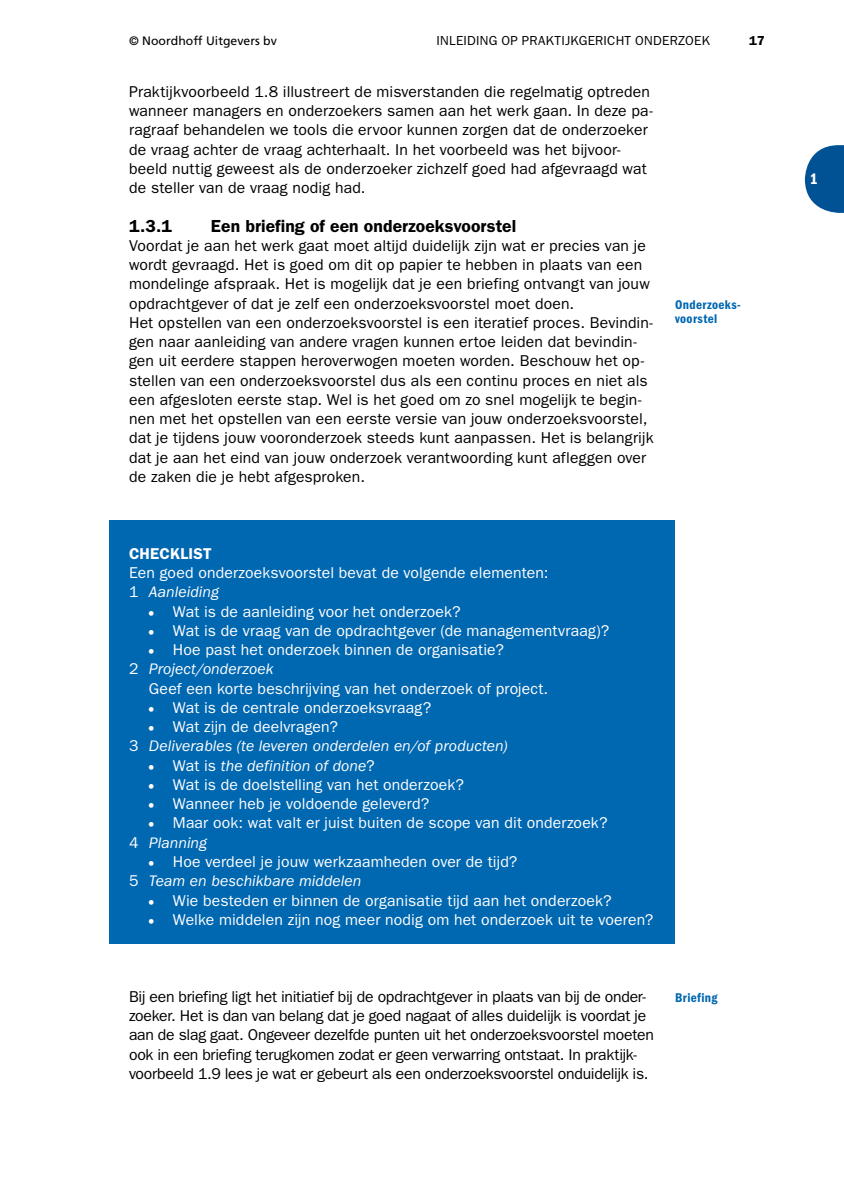
<style>
.page{position:relative;width:844px;height:1191px;background:#fff}
.page>*{position:absolute;margin:0;border:0;box-sizing:border-box;transform-origin:0 0}
.t1{font:600 17.5px "ITC Franklin Gothic Std";letter-spacing:.005em;color:#000}
.t2{font:15.75px/19.2px "ITC Franklin Gothic Std";letter-spacing:.005em;color:#000}
.t3{font:15.75px/19.2px "ITC Franklin Gothic Std";letter-spacing:.01em;color:#fff}
.t4{font:15.75px/19.2px "ITC Franklin Gothic Std";letter-spacing:-.015em;color:#000}
.t5{font:italic 15.75px/19.2px "ITC Franklin Gothic Std";letter-spacing:.005em;color:#fff}
.t6{font:600 15.75px "ITC Franklin Gothic Std";letter-spacing:.015em;color:#fff}
.t7{font:15.75px "ITC Franklin Gothic Std Dm Cd";color:#fff}
.t8{font:13.12px "ITC Franklin Gothic Std";color:#000}
.t9{font:13.12px/14.3px "ITC Franklin Gothic Std Dm Cd";letter-spacing:.025em;color:#0067b1}
.t10{font:600 13.12px "ITC Franklin Gothic Std";color:#000}
.t11{font:12.25px "Frutiger LT Std";color:#000}
.s1{font-style:italic}
.s2{font-family:"Utopia Std"}
.s3{font-family:"Utopia Std";font-style:normal}
.s4{font-style:normal}
</style>
<div class="page">
<svg style="left:804px;top:145px;width:39px;height:68px"></svg>
<div style="left:109px;top:520px;width:566px;height:424px;background:#0067b1"></div>
<p class="t11" style="left:129px;top:33px;width:149px">© Noordhoff Uitgevers bv</p>
<p class="t8" style="left:436px;top:33px;width:12px">Inleiding</p>
<p class="t8" style="left:501px;top:33px;width:86px">op praktijkgericht</p>
<p class="t8" style="left:635px;top:33px;width:10px">onderzoe</p>
<p class="t8" style="left:701px;top:33px;width:10px">k</p>
<p class="t10" style="left:749px;top:32px;width:17px">17</p>
<p class="t2" style="left:129px;top:82px;width:525px">Praktijkvoorbeeld 1.8 illustreert de misverstanden die regelmatig optreden wanneer managers en onderzoekers samen aan het werk gaan. In deze pa&shy;ragraaf behandelen we tools die ervoor kunnen zorgen dat de onderzoeker de vraag achter de vraag achterhaalt. In het voorbeeld was het bijvoor&shy;beeld nuttig geweest als de onderzoeker zichzelf goed had afgevraagd wat de steller van de vraag nodig had.</p>
<p class="t1" style="left:129px;top:215px;width:69px">1.3.1 E</p>
<p class="t1" style="left:221px;top:215px;width:296px">en briefing of een onderzoeksvoorstel</p>
<p class="t2" style="left:129px;top:236px;width:526px">Voordat je aan het werk gaat moet altijd duidelijk zijn wat er precies van je wordt gevraagd. Het is goed om dit op papier te hebben in plaats van een mondelinge afspraak. Het is mogelijk dat je een briefing ontvangt van jouw opdrachtgever of dat je zelf een onderzoeksvoorstel moet doen.<br>Het opstellen van een onderzoeksvoorstel is een iteratief proces. Bevindin&shy;gen naar aanleiding van andere vragen kunnen ertoe leiden dat bevindin&shy;gen uit eerdere stappen heroverwogen moeten worden. Beschouw het op&shy;stellen van een onderzoeksvoorstel dus als een continu proces en niet als een afgesloten eerste stap. Wel is het goed om zo snel mogelijk te begin&shy;nen met het opstellen van een eerste versie van jouw onderzoeksvoorstel, dat je tijdens jouw vooronderzoek steeds kunt aanpassen. Het is belangrijk dat je aan het eind van jouw onderzoek verantwoording kunt afleggen over de zaken die je hebt afgesproken.</p>
<p class="t9" style="left:675px;top:297px;width:67px">onderzoeks&shy;voorstel</p>
<p class="t6" style="left:129px;top:544px;width:84px">Checklist</p>
<p class="t3" style="left:129px;top:563px;width:421px">Een goed onderzoeksvoorstel bevat de volgende elementen:<br>1 <span class="s1">Aanleiding</span></p>
<p class="t3" style="left:148px;top:602px;width:314px"><span class="s2">•</span> Wat is de aanleiding voor het onderzoek?</p>
<p class="t3" style="left:148px;top:621px;width:463px"><span class="s2">•</span> Wat is de vraag van de opdrachtgever (de managementvraag)?</p>
<p class="t3" style="left:129px;top:640px;width:376px;text-indent:19px"><span class="s2">•</span> Hoe past het onderzoek binnen de organisatie?<br>2 <span class="s1">Project/onderzoek</span></p>
<p class="t3" style="left:149px;top:679px;width:401px">Geef een korte beschrijving van het onderzoek of project.</p>
<p class="t3" style="left:148px;top:698px;width:285px"><span class="s2">•</span> Wat is de centrale onderzoeksvraag?</p>
<p class="t5" style="left:129px;top:717px;width:380px;text-indent:19px"><span class="s3">•</span> <span class="s4">Wat zijn de deelvragen?<br>3</span> Deliverables (te leveren onderdelen en/of producten)</p>
<p class="t5" style="left:148px;top:756px;width:228px"><span class="s3">•</span> <span class="s4">Wat is</span> the definition of done<span class="s4">?</span></p>
<p class="t3" style="left:148px;top:775px;width:317px"><span class="s2">•</span> Wat is de doelstelling van het onderzoek?</p>
<p class="t3" style="left:148px;top:794px;width:282px"><span class="s2">•</span> Wanneer heb je voldoende geleverd?</p>
<p class="t3" style="left:129px;top:813px;width:480px;text-indent:19px"><span class="s2">•</span> Maar ook: wat valt er juist buiten de scope van dit onderzoek?<br>4 <span class="s1">Planning</span></p>
<p class="t3" style="left:129px;top:852px;width:390px;text-indent:19px"><span class="s2">•</span> Hoe verdeel je jouw werkzaamheden over de tijd?<br>5 <span class="s1">Team en beschikbare middelen</span></p>
<p class="t3" style="left:148px;top:890px;width:465px"><span class="s2">•</span> Wie besteden er binnen de organisatie tijd aan het onderzoek?</p>
<p class="t3" style="left:148px;top:910px;width:506px"><span class="s2">•</span> Welke middelen zijn nog meer nodig om het onderzoek uit te voeren?</p>
<p class="t4" style="left:129px;top:987px;width:526px">Bij een briefing ligt het initiatief bij de opdrachtgever in plaats van bij de onder&shy;zoeker. Het is dan van belang dat je goed nagaat of alles duidelijk is voordat je aan de slag gaat. Ongeveer dezelfde punten uit het onderzoeksvoorstel moeten ook in een briefing terugkomen zodat er geen verwarring ontstaat. In praktijk&shy;voorbeeld 1.9 lees je wat er gebeurt als een onderzoeksvoorstel onduidelijk is.</p>
<p class="t9" style="left:675px;top:990px;width:44px">briefing</p>
<p class="t7" style="left:809px;top:170px;width:10px">1</p>
</div>
